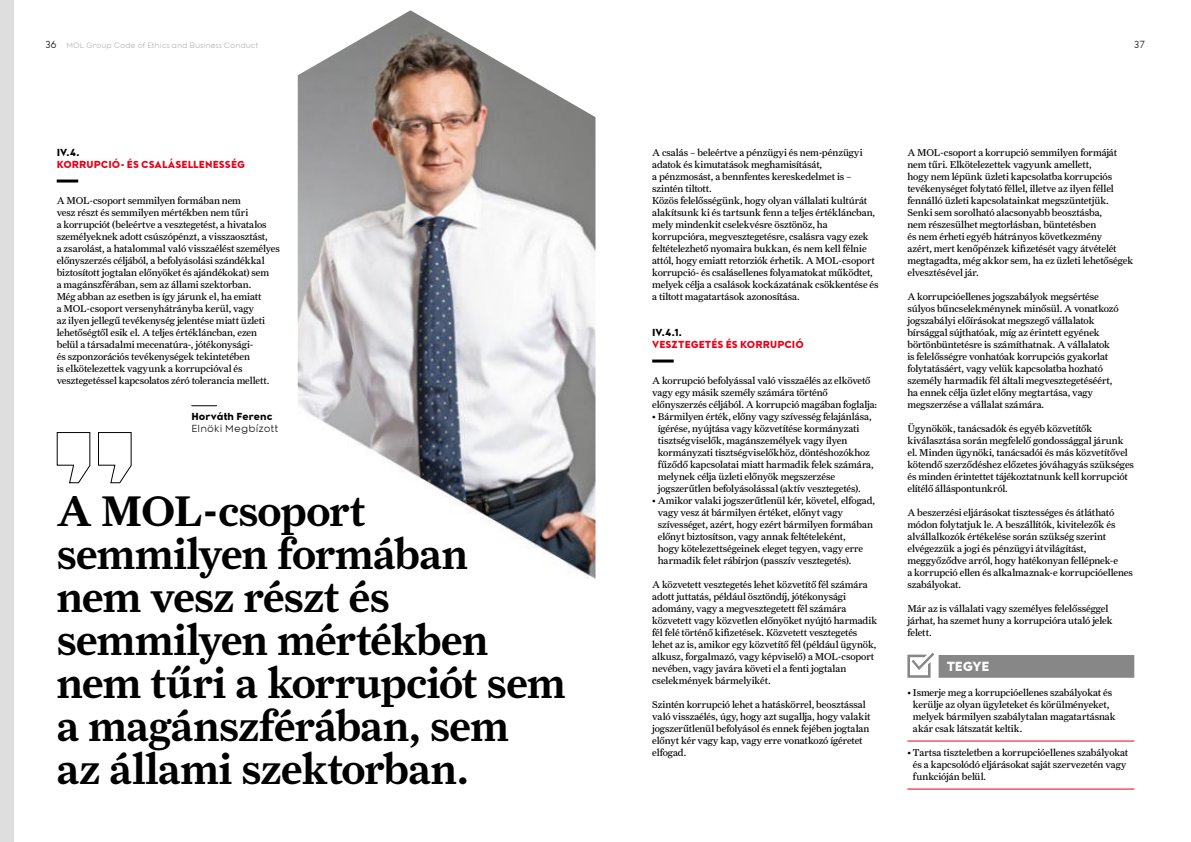
<style>
.page{position:relative;width:1191px;height:842px;background:#fff}
.page>*{position:absolute;margin:0;border:0;box-sizing:border-box;transform-origin:0 0}
.t1{font:600 43px/43px "Farnham CE Text";letter-spacing:-.02em;color:#000}
.t2{font:900 13px "Molgroup";letter-spacing:-.01em;color:#fff}
.t3{font:10px/12px "Farnham CE Text";letter-spacing:-.01em;color:#000}
.t4{font:900 10px "Molgroup";letter-spacing:.005em;color:#e3051b}
.t5{font:900 10px "Molgroup";letter-spacing:.015em;color:#000}
.t6{font:300 10px "Molgroup";letter-spacing:.01em;color:#000}
.t7{font:300 7.6px "Molgroup";letter-spacing:-.01em;color:#afafb1}
.s1{font-size:10px;color:#000}
</style>
<div class="page">
<div style="left:938px;top:655px;width:196px;height:23px;background:#878787"></div>
<hr style="left:907px;top:741px;width:227px;height:1px;background:#e3051b">
<hr style="left:907px;top:789px;width:227px;height:1px;background:#e3051b">
<svg style="left:907px;top:653px;width:27px;height:25px"></svg>
<hr style="left:652px;top:360px;width:21px;height:3px;background:#000">
<hr style="left:57px;top:180px;width:21px;height:3px;background:#000">
<img style="left:298px;top:10px;width:297px;height:569px">
<svg style="left:56px;top:432px;width:76px;height:52px"></svg>
<svg style="left:191px;top:405px;width:26px;height:1px"></svg>
<div style="left:0;top:0;width:14px;height:842px;background:#dfdedf"></div>
<p class="t7" style="left:45px;top:40px;width:214px"><span class="s1">36</span> MOL Group Code of Ethics and Business Conduct</p>
<p class="t6" style="left:1134px;top:38px;width:13px">37</p>
<p class="t5" style="left:57px;top:146px;width:24px">IV.4.</p>
<p class="t4" style="left:57px;top:158px;width:190px">KORRUPCIÓ- ÉS CSALÁSELLENESSÉG</p>
<p class="t3" style="left:57px;top:194px;width:225px">A MOL‑csoport semmilyen formában nem<br>vesz részt és semmilyen mértékben nem tűri<br>a korrupciót (beleértve a vesztegetést, a hivatalos személyeknek adott csúszópénzt, a visszaosztást,<br>a zsarolást, a hatalommal való visszaélést személyes előnyszerzés céljából, a befolyásolási szándékkal biztosított jogtalan előnyöket és ajándékokat) sem<br>a magánszférában, sem az állami szektorban.<br>Még abban az esetben is így járunk el, ha emiatt<br>a MOL‑csoport versenyhátrányba kerül, vagy<br>az ilyen jellegű tevékenység jelentése miatt üzleti lehetőségtől esik el. A teljes értékláncban, ezen belül a társadalmi mecenatúra-, jótékonysági-<br>és szponzorációs tevékenységek tekintetében<br>is elkötelezettek vagyunk a korrupcióval és vesztegetéssel kapcsolatos zéró tolerancia mellett.</p>
<p class="t5" style="left:191px;top:410px;width:83px">Horváth Ferenc</p>
<p class="t6" style="left:191px;top:422px;width:88px">Elnöki Megbízott</p>
<h1 class="t1" style="left:57px;top:488px;width:510px">A MOL‑csoport semmilyen formában<br>nem vesz részt és semmilyen mértékben nem tűri a korrupciót sem a magánszférában, sem<br>az állami szektorban.</h1>
<p class="t3" style="left:652px;top:146px;width:228px">A csalás – beleértve a pénzügyi és nem-pénzügyi adatok és kimutatások meghamisítását,<br>a pénzmosást, a bennfentes kereskedelmet is – szintén tiltott.<br>Közös felelősségünk, hogy olyan vállalati kultúrát alakítsunk ki és tartsunk fenn a teljes értékláncban, mely mindenkit cselekvésre ösztönöz, ha korrupcióra, megvesztegetésre, csalásra vagy ezek feltételezhető nyomaira bukkan, és nem kell félnie attól, hogy emiatt retorziók érhetik. A MOL‑csoport korrupció- és csalásellenes folyamatokat működtet, melyek célja a csalások kockázatának csökkentése és a tiltott magatartások azonosítása.</p>
<p class="t5" style="left:652px;top:326px;width:31px">IV.4.1.</p>
<p class="t4" style="left:652px;top:338px;width:153px">VESZTEGETÉS ÉS KORRUPCIÓ</p>
<p class="t3" style="left:652px;top:374px;width:227px">A korrupció befolyással való visszaélés az elkövető vagy egy másik személy számára történő előnyszerzés céljából. A korrupció magában foglalja:</p>
<p class="t3" style="left:658px;top:410px;width:217px;text-indent:-6px">• Bármilyen érték, előny vagy szívesség felajánlása, ígérése, nyújtása vagy közvetítése kormányzati tisztségviselők, magánszemélyek vagy ilyen kormányzati tisztségviselőkhöz, döntéshozókhoz fűződő kapcsolatai miatt harmadik felek számára, melynek célja üzleti előnyök megszerzése jogszerűtlen befolyásolással (aktív vesztegetés).</p>
<p class="t3" style="left:658px;top:494px;width:219px;text-indent:-6px">• Amikor valaki jogszerűtlenül kér, követel, elfogad, vagy vesz át bármilyen értéket, előnyt vagy szívességet, azért, hogy ezért bármilyen formában előnyt biztosítson, vagy annak feltételeként,<br>hogy kötelezettségeinek eleget tegyen, vagy erre harmadik felet rábírjon (passzív vesztegetés).</p>
<p class="t3" style="left:652px;top:578px;width:227px">A közvetett vesztegetés lehet közvetítő fél számára adott juttatás, például ösztöndíj, jótékonysági adomány, vagy a megvesztegetett fél számára közvetett vagy közvetlen előnyöket nyújtó harmadik fél felé történő kifizetések. Közvetett vesztegetés lehet az is, amikor egy közvetítő fél (például ügynök, alkusz, forgalmazó, vagy képviselő) a MOL‑csoport nevében, vagy javára követi el a fenti jogtalan cselekmények bármelyikét.</p>
<p class="t3" style="left:652px;top:698px;width:220px">Szintén korrupció lehet a hatáskörrel, beosztással való visszaélés, úgy, hogy azt sugallja, hogy valakit jogszerűtlenül befolyásol és ennek fejében jogtalan előnyt kér vagy kap, vagy erre vonatkozó ígéretet elfogad.</p>
<p class="t3" style="left:907px;top:146px;width:227px">A MOL‑csoport a korrupció semmilyen formáját nem tűri. Elkötelezettek vagyunk amellett,<br>hogy nem lépünk üzleti kapcsolatba korrupciós tevékenységet folytató féllel, illetve az ilyen féllel fennálló üzleti kapcsolatainkat megszüntetjük.<br>Senki sem sorolható alacsonyabb beosztásba,<br>nem részesülhet megtorlásban, büntetésben<br>és nem érheti egyéb hátrányos következmény<br>azért, mert kenőpénzek kifizetését vagy átvételét megtagadta, még akkor sem, ha ez üzleti lehetőségek elvesztésével jár.</p>
<p class="t3" style="left:907px;top:290px;width:213px">A korrupcióellenes jogszabályok megsértése súlyos bűncselekménynek minősül. A vonatkozó jogszabályi előírásokat megszegő vállalatok bírsággal sújthatóak, míg az érintett egyének börtönbüntetésre is számíthatnak. A vállalatok is felelősségre vonhatóak korrupciós gyakorlat folytatásáért, vagy velük kapcsolatba hozható személy harmadik fél általi megvesztegetéséért, ha ennek célja üzlet előny megtartása, vagy megszerzése a vállalat számára.</p>
<p class="t3" style="left:907px;top:422px;width:228px">Ügynökök, tanácsadók és egyéb közvetítők kiválasztása során megfelelő gondossággal járunk el. Minden ügynöki, tanácsadói és más közvetítővel kötendő szerződéshez előzetes jóváhagyás szükséges és minden érintettet tájékoztatnunk kell korrupciót elítélő álláspontunkról.</p>
<p class="t3" style="left:907px;top:506px;width:227px">A beszerzési eljárásokat tisztességes és átlátható módon folytatjuk le. A beszállítók, kivitelezők és alvállalkozók értékelése során szükség szerint elvégezzük a jogi és pénzügyi átvilágítást, meggyőződve arról, hogy hatékonyan fellépnek-e<br>a korrupció ellen és alkalmaznak-e korrupcióellenes szabályokat.</p>
<p class="t3" style="left:907px;top:602px;width:207px">Már az is vállalati vagy személyes felelősséggel járhat, ha szemet huny a korrupcióra utaló jelek felett.</p>
<h2 class="t2" style="left:946px;top:658px;width:44px">TEGYE</h2>
<p class="t3" style="left:913px;top:686px;width:204px;text-indent:-6px">• Ismerje meg a korrupcióellenes szabályokat és kerülje az olyan ügyleteket és körülményeket, melyek bármilyen szabálytalan magatartásnak akár csak látszatát keltik.</p>
<p class="t3" style="left:913px;top:746px;width:217px;text-indent:-6px">• Tartsa tiszteletben a korrupcióellenes szabályokat és a kapcsolódó eljárásokat saját szervezetén vagy funkcióján belül.</p>
</div>
